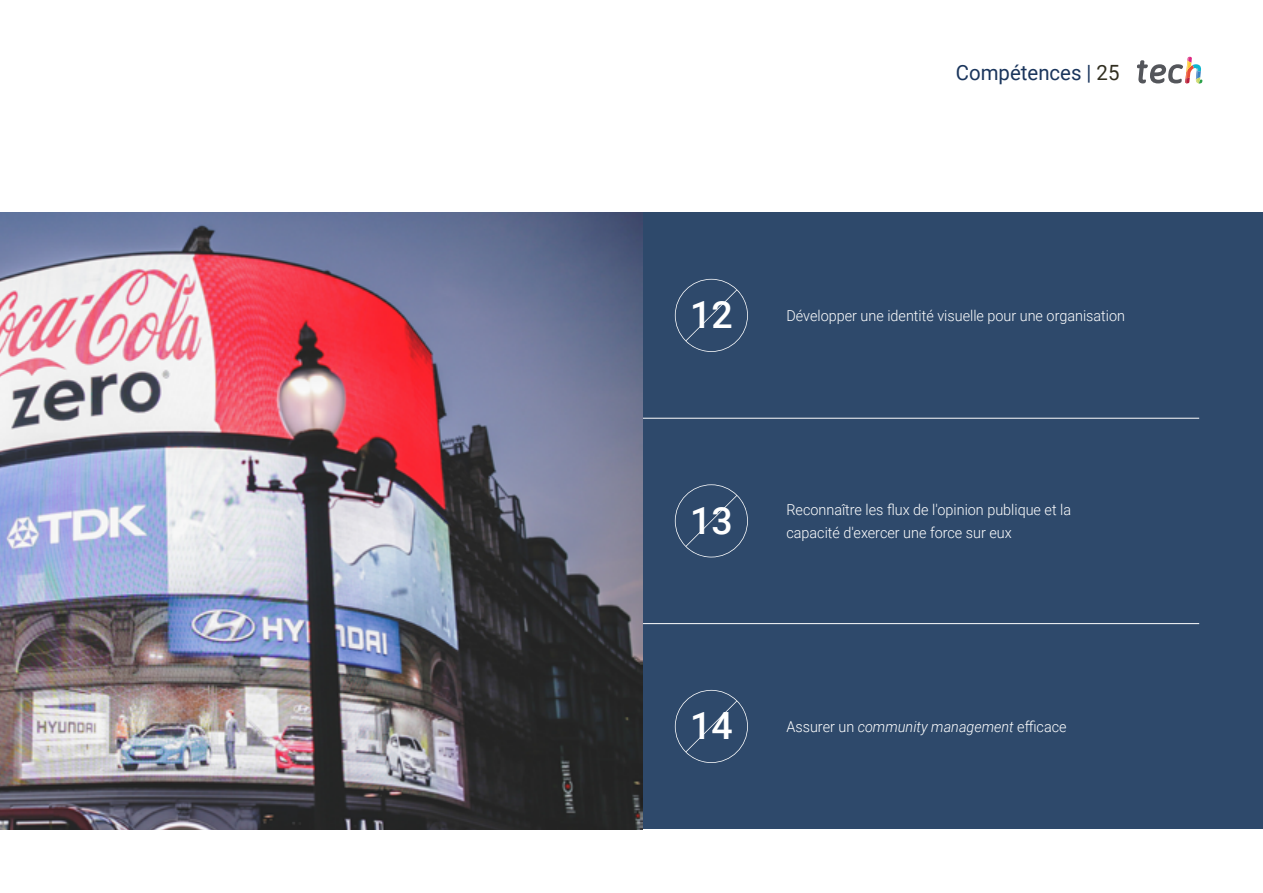
<style>
.page{position:relative;width:1263px;height:893px;background:#fff}
.page>*{position:absolute;margin:0;border:0;box-sizing:border-box;transform-origin:0 0}
.t1{font:500 37.5px "Roboto";color:#fff}
.t2{font:21px "Roboto";color:#1a355c}
.t3{font:300 15px/22.5px "Roboto";color:#fff;scale:.96 1}
.t4{font:italic 300 15px "Roboto";color:#fff;scale:.96 1}
.s1{color:#312e20}
.s2{font-style:normal}
</style>
<div class="page">
<svg style="left:1137px;top:57px;width:65px;height:27px"></svg>
<div style="left:642px;top:213px;width:621px;height:616px;background:#2e496b"></div>
<svg style="left:675px;top:279px;width:73px;height:73px"></svg>
<svg style="left:675px;top:484px;width:73px;height:73px"></svg>
<svg style="left:675px;top:690px;width:73px;height:73px"></svg>
<hr style="left:0;top:418px;width:1199px;height:1px;background:#fff">
<hr style="left:0;top:623px;width:1199px;height:1px;background:#fff">
<img style="left:0;top:213px;width:642px;height:616px">
<h2 class="t2" style="left:956px;top:57px;width:165px">Compétences | <span class="s1">25</span></h2>
<h1 class="t1" style="left:690px;top:288px;width:44px">12</h1>
<p class="t3" style="left:786px;top:304px;width:354px">Développer une identité visuelle pour une organisation</p>
<h1 class="t1" style="left:690px;top:494px;width:44px">13</h1>
<p class="t3" style="left:786px;top:498px;width:298px">Reconnaître les flux de l'opinion publique et la capacité d'exercer une force sur eux</p>
<h1 class="t1" style="left:690px;top:699px;width:44px">14</h1>
<p class="t4" style="left:786px;top:716px;width:293px"><span class="s2">Assurer un</span> community management <span class="s2">efficace</span></p>
</div>
